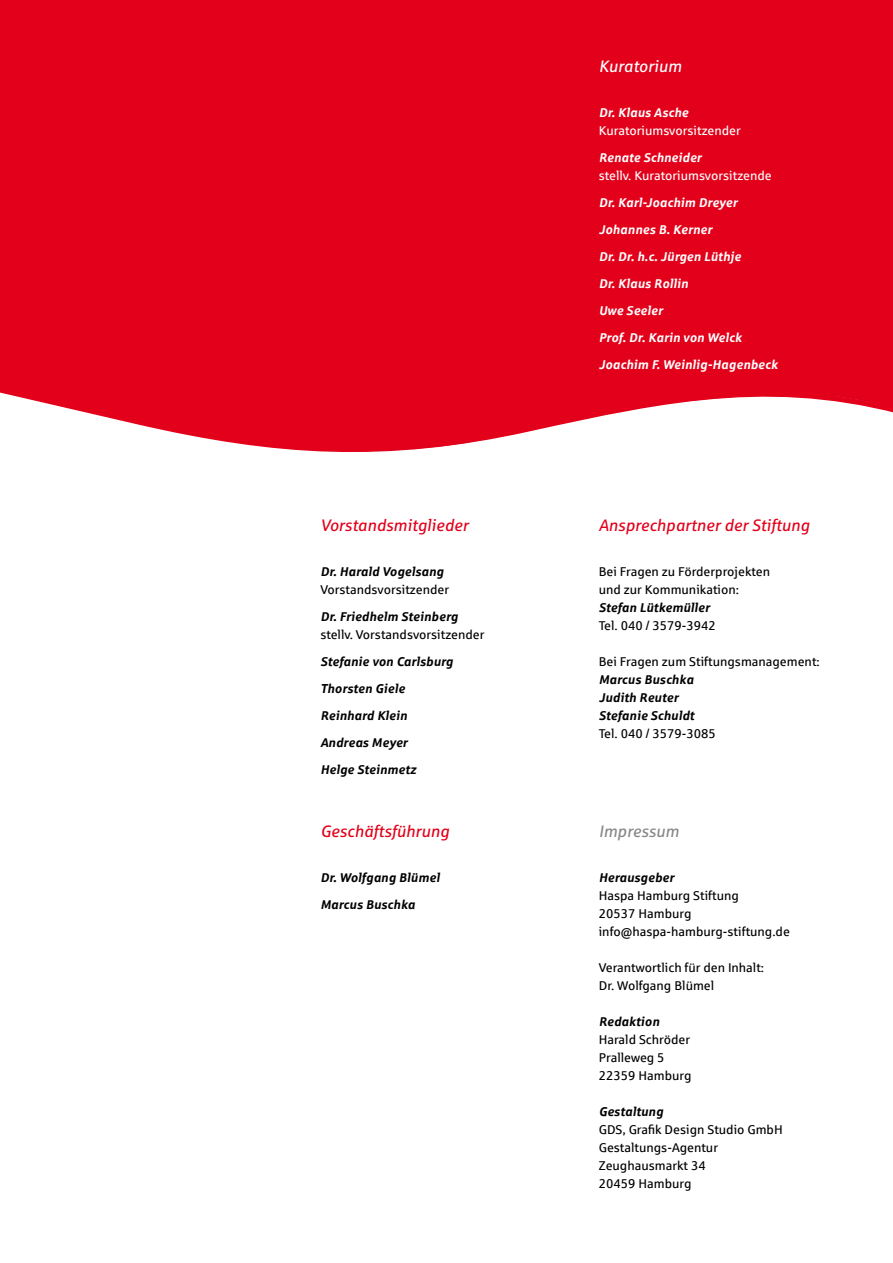
<style>
.page{position:relative;width:893px;height:1263px;background:#fff}
.page>*{position:absolute;margin:0;border:0;box-sizing:border-box;transform-origin:0 0}
.t1{font:italic 16.5px "Sparkasse Rg";color:#e2001a}
.t2{font:italic 16.5px "Sparkasse Rg";color:#fff}
.t3{font:italic 16.5px "Sparkasse Rg";color:#87888a}
.t4{font:12.75px/18px "Sparkasse Rg";color:#000}
.t5{font:italic 700 12.75px/27px "Sparkasse Rg";color:#000}
.t6{font:italic 700 12.75px/27px "Sparkasse Rg";color:#fff}
.t7{font:12.75px "Sparkasse Rg";color:#fff}
</style>
<div class="page">
<div style="left:0;top:0;width:893px;height:374px;background:#e2001a"></div>
<svg style="left:0;top:374px;width:893px;height:78px"></svg>
<p class="t1" style="left:320px;top:515px;width:150px">Vorstandsmitglieder</p>
<p class="t5" style="left:320px;top:558px;width:125px">Dr. Harald Vogelsang</p>
<p class="t4" style="left:320px;top:580px;width:130px">Vorstandsvorsitzender</p>
<p class="t5" style="left:320px;top:603px;width:139px">Dr. Friedhelm Steinberg</p>
<p class="t4" style="left:320px;top:625px;width:166px">stellv. Vorstandsvorsitzender</p>
<p class="t5" style="left:320px;top:648px;width:134px">Stefanie von Carlsburg<br>Thorsten Giele<br>Reinhard Klein<br>Andreas Meyer<br>Helge Steinmetz</p>
<p class="t1" style="left:320px;top:821px;width:131px">Geschäftsführung</p>
<p class="t5" style="left:320px;top:864px;width:121px">Dr. Wolfgang Blümel<br>Marcus Buschka</p>
<p class="t2" style="left:599px;top:56px;width:85px">Kuratorium</p>
<p class="t6" style="left:599px;top:99px;width:91px">Dr. Klaus Asche</p>
<p class="t7" style="left:599px;top:123px;width:144px">Kuratoriumsvorsitzender</p>
<p class="t6" style="left:599px;top:144px;width:104px">Renate Schneider</p>
<p class="t7" style="left:599px;top:168px;width:175px">stellv. Kuratoriumsvorsitzende</p>
<p class="t6" style="left:599px;top:189px;width:180px">Dr. Karl-Joachim Dreyer<br>Johannes B. Kerner<br>Dr. Dr. h.c. Jürgen Lüthje<br>Dr. Klaus Rollin<br>Uwe Seeler<br>Prof. Dr. Karin von Welck<br>Joachim F. Weinlig-Hagenbeck</p>
<p class="t1" style="left:599px;top:515px;width:212px">Ansprechpartner der Stiftung</p>
<p class="t4" style="left:599px;top:562px;width:173px">Bei Fragen zu Förderprojekten und zur Kommunikation:</p>
<p class="t5" style="left:599px;top:594px;width:113px">Stefan Lütkemüller</p>
<p class="t4" style="left:599px;top:616px;width:119px">Tel. 040 / 3579-3942</p>
<p class="t4" style="left:599px;top:652px;width:223px">Bei Fragen zum Stiftungsmanagement:</p>
<p class="t5" style="left:599px;top:670px;width:97px;line-height:18px">Marcus Buschka<br>Judith Reuter<br>Stefanie Schuldt</p>
<p class="t4" style="left:599px;top:724px;width:119px">Tel. 040 / 3579-3085</p>
<p class="t3" style="left:599px;top:821px;width:82px">Impressum</p>
<p class="t5" style="left:599px;top:864px;width:77px">Herausgeber</p>
<p class="t4" style="left:599px;top:886px;width:193px">Haspa Hamburg Stiftung<br>20537 Hamburg info@haspa-hamburg-stiftung.de</p>
<p class="t4" style="left:599px;top:958px;width:167px">Verantwortlich für den Inhalt:<br>Dr. Wolfgang Blümel</p>
<p class="t5" style="left:599px;top:1008px;width:62px">Redaktion</p>
<p class="t4" style="left:599px;top:1030px;width:94px">Harald Schröder<br>Pralleweg 5<br>22359 Hamburg</p>
<p class="t5" style="left:599px;top:1098px;width:66px">Gestaltung</p>
<p class="t4" style="left:599px;top:1120px;width:186px">GDS, Grafik Design Studio GmbH<br>Gestaltungs-Agentur<br>Zeughausmarkt 34<br>20459 Hamburg</p>
</div>
